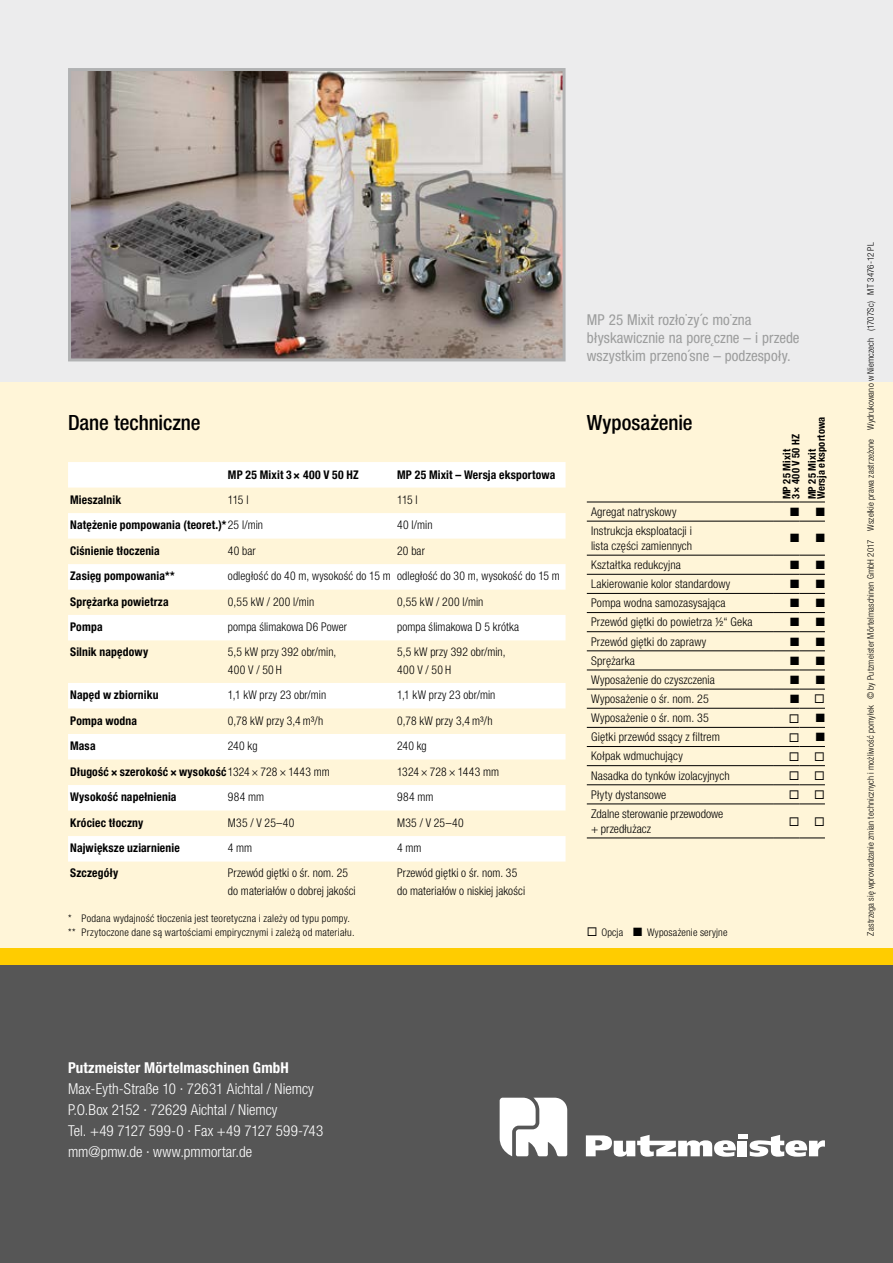
<style>
.page{position:relative;width:893px;height:1263px;background:#fff}
.page>*{position:absolute;margin:0;border:0;box-sizing:border-box;transform-origin:0 0}
.t1{font:500 condensed 21px "Helvetica Neue LT Pro";letter-spacing:-.005em;color:#000}
.t2{font:300 condensed 15px/21px "Helvetica Neue LT Pro";color:#fff}
.t3{font:condensed 15px/18px "Helvetica Neue LT Pro";color:#9c9d9d}
.t4{font:700 condensed 15px "Helvetica Neue LT Pro";letter-spacing:.005em;color:#fff}
.t5{font:300 condensed 12px/18px "Helvetica Neue LT Pro";letter-spacing:.01em;color:#000}
.t6{font:700 condensed 12px "Helvetica Neue LT Pro";letter-spacing:.015em;color:#000}
.t7{font:300 condensed 10.5px/13.5px "Helvetica Neue LT Pro";letter-spacing:.02em;color:#000}
.t8{font:700 condensed 10.5px/9px "Helvetica Neue LT Pro";letter-spacing:.02em;color:#000}
.t9{font:300 condensed 9px "Helvetica Neue LT Pro";letter-spacing:.015em;color:#000}
.s1{font-weight:300}
</style>
<div class="page">
<div style="left:0;top:0;width:893px;height:383px;background:#ececed"></div>
<div style="left:0;top:383px;width:893px;height:612px;background:#fff5d8"></div>
<div style="left:0;top:948px;width:893px;height:17px;background:#fc0"></div>
<svg style="left:68px;top:462px;width:498px;height:399px;fill:#fffdfa"></svg>
<img style="left:72px;top:72px;width:490px;height:285px">
<div style="left:68px;top:68px;width:498px;height:293px;border:3px solid #b1b2b3"></div>
<hr style="left:587px;top:555px;width:187px;height:1px;background:#000">
<hr style="left:587px;top:574px;width:187px;height:1px;background:#000">
<hr style="left:587px;top:593px;width:187px;height:1px;background:#000">
<hr style="left:587px;top:612px;width:187px;height:1px;background:#000">
<hr style="left:587px;top:631px;width:187px;height:1px;background:#000">
<hr style="left:587px;top:651px;width:187px;height:1px;background:#000">
<hr style="left:587px;top:670px;width:187px;height:1px;background:#000">
<hr style="left:587px;top:689px;width:187px;height:1px;background:#000">
<hr style="left:587px;top:708px;width:187px;height:1px;background:#000">
<hr style="left:587px;top:727px;width:187px;height:1px;background:#000">
<hr style="left:587px;top:746px;width:187px;height:1px;background:#000">
<hr style="left:587px;top:784px;width:187px;height:1px;background:#000">
<hr style="left:587px;top:765px;width:187px;height:1px;background:#000">
<hr style="left:587px;top:804px;width:187px;height:1px;background:#000">
<hr style="left:587px;top:838px;width:187px;height:1px;background:#000">
<svg style="left:774px;top:838px;width:51px;height:1px"></svg>
<hr style="left:587px;top:502px;width:187px;height:1px;background:#000">
<hr style="left:587px;top:521px;width:187px;height:1px;background:#000">
<div style="left:0;top:965px;width:893px;height:298px;background:#565656"></div>
<svg style="left:500px;top:1098px;width:67px;height:58px;background:#e6e6e6"></svg>
<svg style="left:586px;top:1135px;width:239px;height:22px"></svg>
<svg style="left:774px;top:502px;width:51px;height:20px"></svg>
<svg style="left:774px;top:555px;width:51px;height:78px"></svg>
<svg style="left:774px;top:651px;width:51px;height:154px"></svg>
<p class="t3" style="left:587px;top:311px;width:214px">MP 25 Mixit rozło˙zy´c mo˙zna błyskawicznie na pore˛czne – i przede wszystkim przeno´sne – podzespoły.</p>
<h1 class="t1" style="left:68px;top:410px;width:134px">Dane techniczne</h1>
<h1 class="t1" style="left:587px;top:410px;width:107px">Wyposażenie</h1>
<p class="t6" style="left:228px;top:467px;width:132px">MP 25 Mixit 3× 400 V 50 HZ</p>
<p class="t6" style="left:397px;top:467px;width:160px">MP 25 Mixit – Wersja eksportowa</p>
<p class="t6" style="left:70px;top:492px;width:53px">Mieszalnik</p>
<p class="t5" style="left:228px;top:490px;width:22px">115 l</p>
<p class="t5" style="left:397px;top:490px;width:22px">115 l</p>
<p class="t6" style="left:70px;top:517px;width:194px">Natężenie pompowania (teoret.)* <span class="s1">25 l/min</span></p>
<p class="t5" style="left:397px;top:516px;width:37px">40 l/min</p>
<p class="t6" style="left:70px;top:543px;width:91px">Ciśnienie tłoczenia</p>
<p class="t5" style="left:228px;top:541px;width:29px">40 bar</p>
<p class="t5" style="left:397px;top:541px;width:29px">20 bar</p>
<p class="t6" style="left:70px;top:568px;width:106px">Zasięg pompowania**</p>
<p class="t5" style="left:228px;top:567px;width:334px">odległość do 40 m, wysokość do 15 m odległość do 30 m, wysokość do 15 m</p>
<p class="t6" style="left:70px;top:594px;width:100px">Sprężarka powietrza</p>
<p class="t5" style="left:228px;top:592px;width:88px">0,55 kW / 200 l/min</p>
<p class="t5" style="left:397px;top:592px;width:88px">0,55 kW / 200 l/min</p>
<p class="t6" style="left:70px;top:619px;width:34px">Pompa</p>
<p class="t5" style="left:228px;top:618px;width:121px">pompa ślimakowa D6 Power</p>
<p class="t5" style="left:397px;top:618px;width:123px">pompa ślimakowa D 5 krótka</p>
<p class="t6" style="left:70px;top:645px;width:80px">Silnik napędowy</p>
<p class="t5" style="left:228px;top:643px;width:110px">5,5 kW przy 392 obr/min,<br>400 V / 50 H</p>
<p class="t5" style="left:397px;top:643px;width:110px">5,5 kW przy 392 obr/min,<br>400 V / 50 H</p>
<p class="t6" style="left:70px;top:688px;width:90px">Napęd w zbiorniku</p>
<p class="t5" style="left:228px;top:686px;width:100px">1,1 kW przy 23 obr/min</p>
<p class="t5" style="left:397px;top:686px;width:100px">1,1 kW przy 23 obr/min</p>
<p class="t6" style="left:70px;top:713px;width:68px">Pompa wodna</p>
<p class="t5" style="left:228px;top:711px;width:97px">0,78 kW przy 3,4 m³/h</p>
<p class="t5" style="left:397px;top:711px;width:97px">0,78 kW przy 3,4 m³/h</p>
<p class="t6" style="left:70px;top:739px;width:27px">Masa</p>
<p class="t5" style="left:228px;top:737px;width:31px">240 kg</p>
<p class="t5" style="left:397px;top:737px;width:31px">240 kg</p>
<p class="t6" style="left:70px;top:764px;width:261px">Długość × szerokość × wysokość<span class="s1">1324 × 728 × 1443 mm</span></p>
<p class="t5" style="left:397px;top:762px;width:103px">1324 × 728 × 1443 mm</p>
<p class="t6" style="left:70px;top:790px;width:108px">Wysokość napełnienia</p>
<p class="t5" style="left:228px;top:788px;width:38px">984 mm</p>
<p class="t5" style="left:397px;top:788px;width:38px">984 mm</p>
<p class="t6" style="left:70px;top:815px;width:75px">Króciec tłoczny</p>
<p class="t5" style="left:228px;top:813px;width:68px">M35 / V 25–40</p>
<p class="t5" style="left:397px;top:813px;width:68px">M35 / V 25–40</p>
<p class="t6" style="left:70px;top:841px;width:111px">Największe uziarnienie</p>
<p class="t5" style="left:228px;top:839px;width:26px">4 mm</p>
<p class="t5" style="left:397px;top:839px;width:26px">4 mm</p>
<p class="t6" style="left:70px;top:866px;width:50px">Szczegóły</p>
<p class="t5" style="left:228px;top:864px;width:129px">Przewód giętki o śr. nom. 25 do materiałów o dobrej jakości</p>
<p class="t5" style="left:397px;top:864px;width:130px">Przewód giętki o śr. nom. 35 do materiałów o niskiej jakości</p>
<p class="t7" style="left:68px;top:911px;width:288px">* Podana wydajność tłoczenia jest teoretyczna i zależy od typu pompy. ** Przytoczone dane są wartościami empirycznymi i zależą od materiału.</p>
<p class="t5" style="left:591px;top:502px;width:87px">Agregat natryskowy</p>
<p class="t5" style="left:591px;top:523px;width:103px;line-height:15px">Instrukcja eksploatacji i lista części zamiennych</p>
<p class="t5" style="left:591px;top:556px;width:91px">Kształtka redukcyjna</p>
<p class="t5" style="left:591px;top:575px;width:141px">Lakierowanie kolor standardowy</p>
<p class="t5" style="left:591px;top:594px;width:136px">Pompa wodna samozasysająca</p>
<p class="t5" style="left:591px;top:613px;width:163px">Przewód giętki do powietrza ½“ Geka</p>
<p class="t5" style="left:591px;top:632px;width:117px">Przewód giętki do zaprawy</p>
<p class="t5" style="left:591px;top:651px;width:45px">Sprężarka</p>
<p class="t5" style="left:591px;top:670px;width:125px">Wyposażenie do czyszczenia</p>
<p class="t5" style="left:591px;top:690px;width:119px">Wyposażenie o śr. nom. 25</p>
<p class="t5" style="left:591px;top:709px;width:119px">Wyposażenie o śr. nom. 35</p>
<p class="t5" style="left:591px;top:728px;width:130px">Giętki przewód ssący z filtrem</p>
<p class="t5" style="left:591px;top:747px;width:93px">Kołpak wdmuchujący</p>
<p class="t5" style="left:591px;top:766px;width:140px">Nasadka do tynków izolacyjnych</p>
<p class="t5" style="left:591px;top:785px;width:77px">Płyty dystansowe</p>
<p class="t5" style="left:591px;top:806px;width:134px;line-height:15px">Zdalne sterowanie przewodowe + przedłużacz</p>
<p class="t7" style="left:587px;top:925px;width:142px">◻ Opcja ■ Wyposażenie seryjne</p>
<p class="t8" style="left:782px;top:499px;width:67px;rotate:-90deg">MP 25 Mixit<br>3× 400 V 50 HZ</p>
<p class="t8" style="left:808px;top:499px;width:84px;rotate:-90deg">MP 25 Mixit<br>Wersja eksportowa</p>
<p class="t9" style="left:865px;top:935px;width:695px;rotate:-90deg">Zastrzega się wprowadzanie zmian technicznych i możliwość pomyłek © by Putzmeister Mörtelmaschinen GmbH 2017 Wszelkie prawa zastrzeżone Wydrukowano w Niemczech (1707Sc) MT 3476-12 PL</p>
<p class="t4" style="left:68px;top:1058px;width:222px">Putzmeister Mörtelmaschinen GmbH</p>
<p class="t2" style="left:68px;top:1078px;width:257px">Max-Eyth-Straße 10 · 72631 Aichtal / Niemcy P.O.Box 2152 · 72629 Aichtal / Niemcy<br>Tel. +49 7127 599-0 · Fax +49 7127 599-743 mm@pmw.de · www.pmmortar.de</p>
</div>
